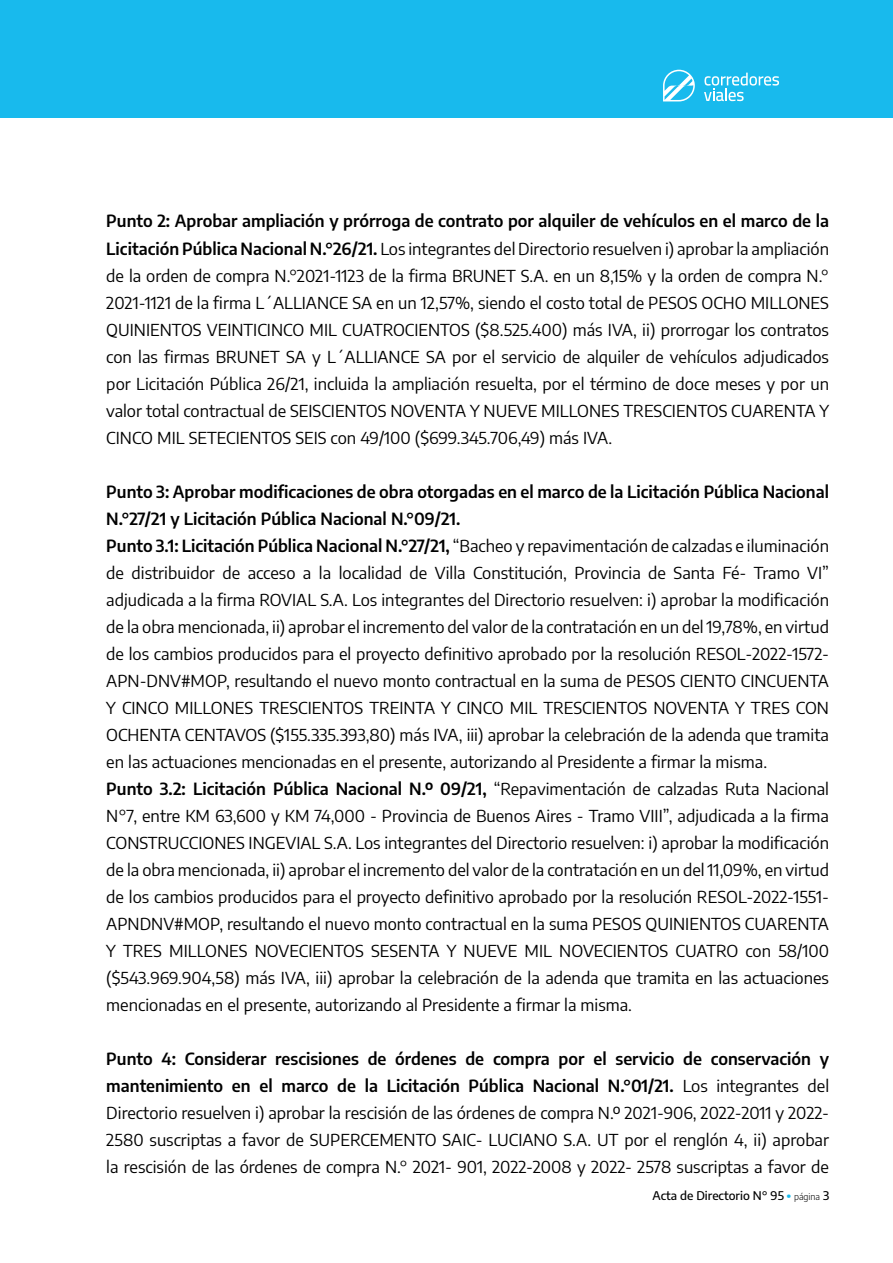
<style>
.page{position:relative;width:893px;height:1263px;background:#fff}
.page>*{position:absolute;margin:0;border:0;box-sizing:border-box;transform-origin:0 0}
.Texto_Actas{font:16.5px/27px "Encode Sans";color:#000;text-align:justify}
.Texto_Actas-2{font:600 16.5px/27px "Encode Sans";color:#000}
.t1{font:500 12px "Encode Sans";color:#000}
.s1{font-weight:600}
.s2{font-weight:900;font-size:13.5px;color:#18baed}
.s3{font-weight:300;font-size:9px}
</style>
<div class="page">
<div style="left:0;top:0;width:893px;height:117px;background:#18baed"></div>
<svg style="left:704px;top:73px;width:75px;height:28px"></svg>
<svg style="left:663px;top:70px;width:32px;height:31px"></svg>
<p class="Texto_Actas" style="left:106px;top:207px;width:724px"><span class="s1">Punto 2: Aprobar ampliación y prórroga de contrato por alquiler de vehículos en el marco de la Licitación Pública Nacional N.°26/21.</span> Los integrantes del Directorio resuelven i) aprobar la ampliación de la orden de compra N.°2021-1123 de la firma BRUNET S.A. en un 8,15% y la orden de compra N.° 2021-1121 de la firma L´ALLIANCE SA en un 12,57%, siendo el costo total de PESOS OCHO MILLONES QUINIENTOS VEINTICINCO MIL CUATROCIENTOS ($8.525.400) más IVA, ii) prorrogar los contratos con las firmas BRUNET SA y L´ALLIANCE SA por el servicio de alquiler de vehículos adjudicados por Licitación Pública 26/21, incluida la ampliación resuelta, por el término de doce meses y por un valor total contractual de SEISCIENTOS NOVENTA Y NUEVE MILLONES TRESCIENTOS CUARENTA Y CINCO MIL SETECIENTOS SEIS con 49/100 ($699.345.706,49) más IVA.</p>
<p class="Texto_Actas-2" style="left:106px;top:477px;width:724px">Punto 3: Aprobar modificaciones de obra otorgadas en el marco de la Licitación Pública Nacional<br>N.°27/21 y Licitación Pública Nacional N.°09/21.</p>
<p class="Texto_Actas" style="left:106px;top:531px;width:724px"><span class="s1">Punto 3.1: Licitación Pública Nacional N.°27/21,</span> “Bacheo y repavimentación de calzadas e iluminación de distribuidor de acceso a la localidad de Villa Constitución, Provincia de Santa Fé- Tramo VI” adjudicada a la firma ROVIAL S.A. Los integrantes del Directorio resuelven: i) aprobar la modificación de la obra mencionada, ii) aprobar el incremento del valor de la contratación en un del 19,78%, en virtud de los cambios producidos para el proyecto definitivo aprobado por la resolución RESOL-2022-1572- APN-DNV#MOP, resultando el nuevo monto contractual en la suma de PESOS CIENTO CINCUENTA Y CINCO MILLONES TRESCIENTOS TREINTA Y CINCO MIL TRESCIENTOS NOVENTA Y TRES CON OCHENTA CENTAVOS ($155.335.393,80) más IVA, iii) aprobar la celebración de la adenda que tramita en las actuaciones mencionadas en el presente, autorizando al Presidente a firmar la misma.</p>
<p class="Texto_Actas" style="left:106px;top:774px;width:724px"><span class="s1">Punto 3.2: Licitación Pública Nacional N.º 09/21,</span> “Repavimentación de calzadas Ruta Nacional N°7, entre KM 63,600 y KM 74,000 - Provincia de Buenos Aires - Tramo VIII”, adjudicada a la firma CONSTRUCCIONES INGEVIAL S.A. Los integrantes del Directorio resuelven: i) aprobar la modificación de la obra mencionada, ii) aprobar el incremento del valor de la contratación en un del 11,09%, en virtud de los cambios producidos para el proyecto definitivo aprobado por la resolución RESOL-2022-1551- APNDNV#MOP, resultando el nuevo monto contractual en la suma PESOS QUINIENTOS CUARENTA Y TRES MILLONES NOVECIENTOS SESENTA Y NUEVE MIL NOVECIENTOS CUATRO con 58/100 ($543.969.904,58) más IVA, iii) aprobar la celebración de la adenda que tramita en las actuaciones mencionadas en el presente, autorizando al Presidente a firmar la misma.</p>
<p class="Texto_Actas" style="left:106px;top:1044px;width:724px"><span class="s1">Punto 4: Considerar rescisiones de órdenes de compra por el servicio de conservación y mantenimiento en el marco de la Licitación Pública Nacional N.°01/21.</span> Los integrantes del Directorio resuelven i) aprobar la rescisión de las órdenes de compra N.º 2021-906, 2022-2011 y 2022- 2580 suscriptas a favor de SUPERCEMENTO SAIC- LUCIANO S.A. UT por el renglón 4, ii) aprobar la rescisión de las órdenes de compra N.° 2021- 901, 2022-2008 y 2022- 2578 suscriptas a favor de</p>
<p class="t1" style="left:652px;top:1187px;width:178px">Acta de Directorio N° 95 <span class="s2">·</span> <span class="s3">página</span> 3</p>
</div>
